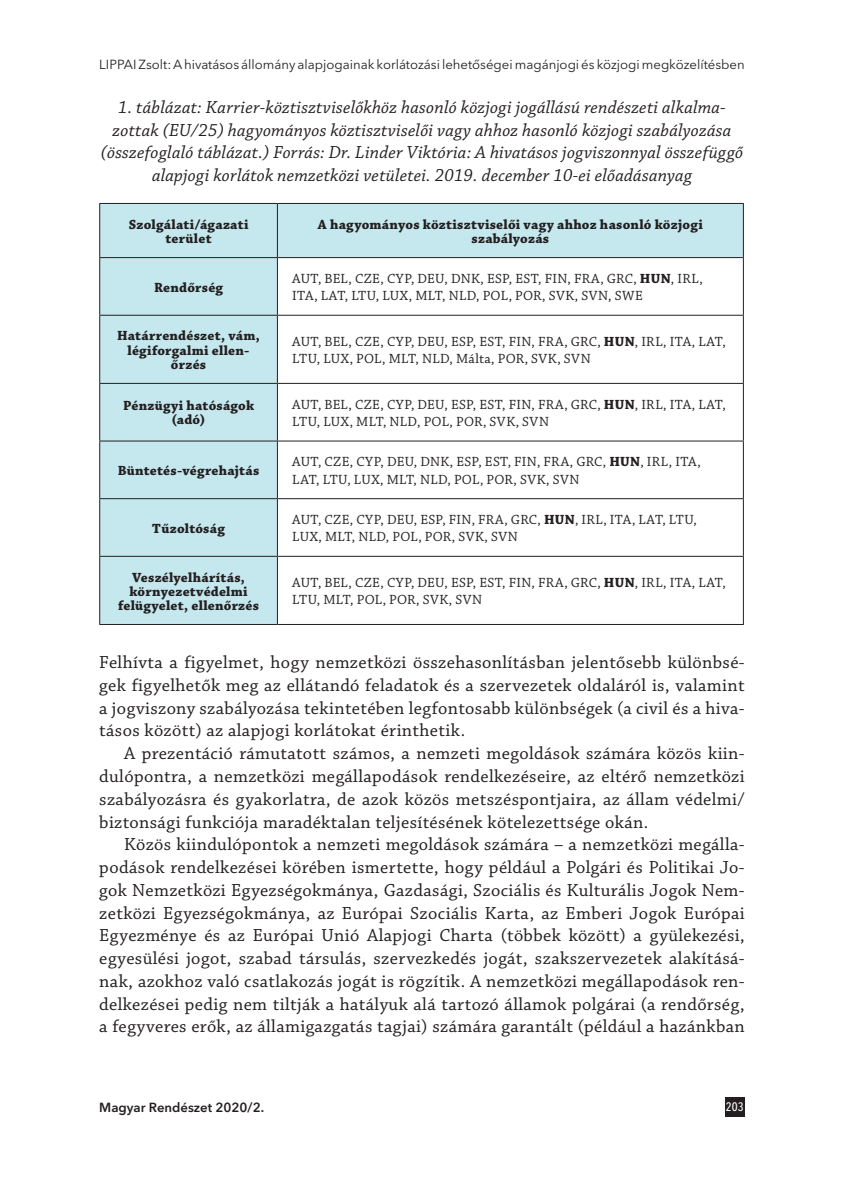
<style>
.page{position:relative;width:844px;height:1191px;background:#fff}
.page>*{position:absolute;margin:0;border:0;box-sizing:border-box;transform-origin:0 0}
.Szöveg{font:18.38px/22.8px "Chaparral Pro";letter-spacing:.02em;color:#231f20;text-align:justify}
.táblázat{font:italic 18.38px/22.8px "Chaparral Pro";letter-spacing:.01em;color:#231f20;text-align:center}
.Szöveg_1st___3_mm{font:18.38px/22.8px "Chaparral Pro";letter-spacing:.02em;color:#231f20;text-align:justify}
._7_3__Táblázatok_tar{font:14px/17.5px "Chaparral Pro";letter-spacing:.02em;color:#231f20}
._7_1__Táblázatok_fej{font:700 14px/14px "Chaparral Pro";letter-spacing:.015em;color:#231f20;text-align:center}
.t1{font:13.12px "Avenir Next LT Pro";color:#231f20}
.t2{font:600 13.12px "Avenir Next LT Pro";color:#231f20}
.t3{font:500 condensed 12.25px "Avenir Next LT Pro";color:#fff}
.s1{font-weight:700}
</style>
<div class="page">
<div style="left:724px;top:1096px;width:20px;height:20px;background:#231f20"></div>
<div style="left:100px;top:204px;width:642px;height:53px;background:#c5e8ee"></div>
<div style="left:100px;top:258px;width:177px;height:366px;background:#c5e8ee"></div>
<hr style="left:99px;top:203px;width:178px;height:1px;background:#231f20">
<hr style="left:99px;top:204px;width:1px;height:53px;background:#231f20">
<hr style="left:277px;top:203px;width:466px;height:1px;background:#231f20">
<hr style="left:277px;top:204px;width:1px;height:53px;background:#231f20">
<hr style="left:742px;top:204px;width:1px;height:53px;background:#231f20">
<hr style="left:99px;top:257px;width:178px;height:1px;background:#231f20">
<hr style="left:99px;top:258px;width:1px;height:57px;background:#231f20">
<hr style="left:277px;top:257px;width:466px;height:1px;background:#231f20">
<hr style="left:277px;top:258px;width:1px;height:57px;background:#231f20">
<hr style="left:742px;top:258px;width:1px;height:57px;background:#231f20">
<hr style="left:99px;top:315px;width:178px;height:1px;background:#231f20">
<hr style="left:99px;top:316px;width:1px;height:67px;background:#231f20">
<hr style="left:277px;top:315px;width:466px;height:1px;background:#231f20">
<hr style="left:277px;top:316px;width:1px;height:67px;background:#231f20">
<hr style="left:742px;top:316px;width:1px;height:67px;background:#231f20">
<hr style="left:99px;top:383px;width:178px;height:1px;background:#231f20">
<hr style="left:99px;top:384px;width:1px;height:56px;background:#231f20">
<hr style="left:277px;top:383px;width:466px;height:1px;background:#231f20">
<hr style="left:277px;top:384px;width:1px;height:56px;background:#231f20">
<hr style="left:742px;top:384px;width:1px;height:56px;background:#231f20">
<hr style="left:99px;top:440px;width:178px;height:1px;background:#231f20">
<hr style="left:99px;top:441px;width:1px;height:57px;background:#231f20">
<hr style="left:277px;top:440px;width:466px;height:1px;background:#231f20">
<hr style="left:277px;top:441px;width:1px;height:57px;background:#231f20">
<hr style="left:742px;top:441px;width:1px;height:57px;background:#231f20">
<hr style="left:99px;top:498px;width:178px;height:1px;background:#231f20">
<hr style="left:99px;top:499px;width:1px;height:57px;background:#231f20">
<hr style="left:277px;top:498px;width:466px;height:1px;background:#231f20">
<hr style="left:277px;top:499px;width:1px;height:57px;background:#231f20">
<hr style="left:742px;top:499px;width:1px;height:57px;background:#231f20">
<hr style="left:99px;top:556px;width:178px;height:1px;background:#231f20">
<hr style="left:99px;top:557px;width:1px;height:67px;background:#231f20">
<hr style="left:277px;top:556px;width:466px;height:1px;background:#231f20">
<hr style="left:277px;top:557px;width:1px;height:67px;background:#231f20">
<hr style="left:742px;top:557px;width:1px;height:67px;background:#231f20">
<hr style="left:99px;top:624px;width:178px;height:1px;background:#231f20">
<hr style="left:277px;top:624px;width:466px;height:1px;background:#231f20">
<p class="t1" style="left:99px;top:57px;width:646px">LIPPAI Zsolt: A hivatásos állomány alapjogainak korlátozási lehetőségei magánjogi és közjogi megközelítésben</p>
<p class="táblázat" style="left:101px;top:96px;width:644px">1. táblázat: Karrier-köztisztviselőkhöz hasonló közjogi jogállású rendészeti alkalma&shy;zottak (EU/25) hagyományos köztisztviselői vagy ahhoz hasonló közjogi szabályozása (összefoglaló táblázat.) Forrás: Dr. Linder Viktória: A hivatásos jogviszonnyal összefüggő alapjogi korlátok nemzetközi vetületei. 2019. december 10-ei előadásanyag</p>
<p class="_7_1__Táblázatok_fej" style="left:129px;top:218px;width:121px">Szolgálati/ágazati</p>
<p class="_7_1__Táblázatok_fej" style="left:165px;top:232px;width:48px">terület</p>
<p class="_7_1__Táblázatok_fej" style="left:318px;top:218px;width:386px">A hagyományos köztisztviselői vagy ahhoz hasonló közjogi</p>
<p class="_7_1__Táblázatok_fej" style="left:471px;top:232px;width:79px">szabályozás</p>
<p class="_7_1__Táblázatok_fej" style="left:154px;top:281px;width:71px">Rendőrség</p>
<p class="_7_3__Táblázatok_tar" style="left:292px;top:270px;width:412px">AUT, BEL, CZE, CYP, DEU, DNK, ESP, EST, FIN, FRA, GRC, <span class="s1">HUN</span>, IRL,<br>ITA, LAT, LTU, LUX, MLT, NLD, POL, POR, SVK, SVN, SWE</p>
<p class="_7_1__Táblázatok_fej" style="left:117px;top:329px;width:144px">Határrendészet, vám, légiforgalmi ellen&shy;őrzés</p>
<p class="_7_3__Táblázatok_tar" style="left:292px;top:333px;width:435px">AUT, BEL, CZE, CYP, DEU, ESP, EST, FIN, FRA, GRC, <span class="s1">HUN</span>, IRL, ITA, LAT,<br>LTU, LUX, POL, MLT, NLD, Málta, POR, SVK, SVN</p>
<p class="_7_1__Táblázatok_fej" style="left:123px;top:399px;width:132px">Pénzügyi hatóságok (adó)</p>
<p class="_7_3__Táblázatok_tar" style="left:292px;top:396px;width:435px">AUT, BEL, CZE, CYP, DEU, ESP, EST, FIN, FRA, GRC, <span class="s1">HUN</span>, IRL, ITA, LAT,<br>LTU, LUX, MLT, NLD, POL, POR, SVK, SVN</p>
<p class="_7_1__Táblázatok_fej" style="left:118px;top:464px;width:143px">Büntetés-végrehajtás</p>
<p class="_7_3__Táblázatok_tar" style="left:292px;top:453px;width:410px">AUT, CZE, CYP, DEU, DNK, ESP, EST, FIN, FRA, GRC, <span class="s1">HUN</span>, IRL, ITA,<br>LAT, LTU, LUX, MLT, NLD, POL, POR, SVK, SVN</p>
<p class="_7_1__Táblázatok_fej" style="left:152px;top:522px;width:74px">Tűzoltóság</p>
<p class="_7_3__Táblázatok_tar" style="left:292px;top:511px;width:406px">AUT, CZE, CYP, DEU, ESP, FIN, FRA, GRC, <span class="s1">HUN</span>, IRL, ITA, LAT, LTU,<br>LUX, MLT, NLD, POL, POR, SVK, SVN</p>
<p class="_7_1__Táblázatok_fej" style="left:132px;top:570px;width:114px">Veszélyelhárítás,</p>
<p class="_7_1__Táblázatok_fej" style="left:129px;top:584px;width:120px">környezetvédelmi</p>
<p class="_7_1__Táblázatok_fej" style="left:118px;top:598px;width:142px">felügyelet, ellenőrzés</p>
<p class="_7_3__Táblázatok_tar" style="left:292px;top:574px;width:435px">AUT, BEL, CZE, CYP, DEU, ESP, EST, FIN, FRA, GRC, <span class="s1">HUN</span>, IRL, ITA, LAT,<br>LTU, MLT, POL, POR, SVK, SVN</p>
<p class="Szöveg_1st___3_mm" style="left:99px;top:652px;width:646px">Felhívta a figyelmet, hogy nemzetközi összehasonlításban jelentősebb különbsé&shy;gek figyelhetők meg az ellátandó feladatok és a szervezetek oldaláról is, valamint a jogviszony szabályozása tekintetében legfontosabb különbségek (a civil és a hiva&shy;tásos között) az alapjogi korlátokat érinthetik.</p>
<p class="Szöveg" style="left:99px;top:743px;width:646px;text-indent:25px">A prezentáció rámutatott számos, a nemzeti megoldások számára közös kiin&shy;dulópontra, a nemzetközi megállapodások rendelkezéseire, az eltérő nemzetközi szabályozásra és gyakorlatra, de azok közös metszéspontjaira, az állam védelmi/ biztonsági funkciója maradéktalan teljesítésének kötelezettsége okán.</p>
<p class="Szöveg" style="left:99px;top:834px;width:646px;text-indent:25px">Közös kiindulópontok a nemzeti megoldások számára – a nemzetközi megálla&shy;podások rendelkezései körében ismertette, hogy például a Polgári és Politikai Jo&shy;gok Nemzetközi Egyezségokmánya, Gazdasági, Szociális és Kulturális Jogok Nem&shy;zetközi Egyezségokmánya, az Európai Szociális Karta, az Emberi Jogok Európai Egyezménye és az Európai Unió Alapjogi Charta (többek között) a gyülekezési, egyesülési jogot, szabad társulás, szervezkedés jogát, szakszervezetek alakításá&shy;nak, azokhoz való csatlakozás jogát is rögzítik. A nemzetközi megállapodások ren&shy;delkezései pedig nem tiltják a hatályuk alá tartozó államok polgárai (a rendőrség, a fegyveres erők, az államigazgatás tagjai) számára garantált (például a hazánkban</p>
<p class="t2" style="left:99px;top:1099px;width:166px">Magyar Rendészet 2020/2.</p>
<p class="t3" style="left:725px;top:1099px;width:19px">203</p>
</div>
